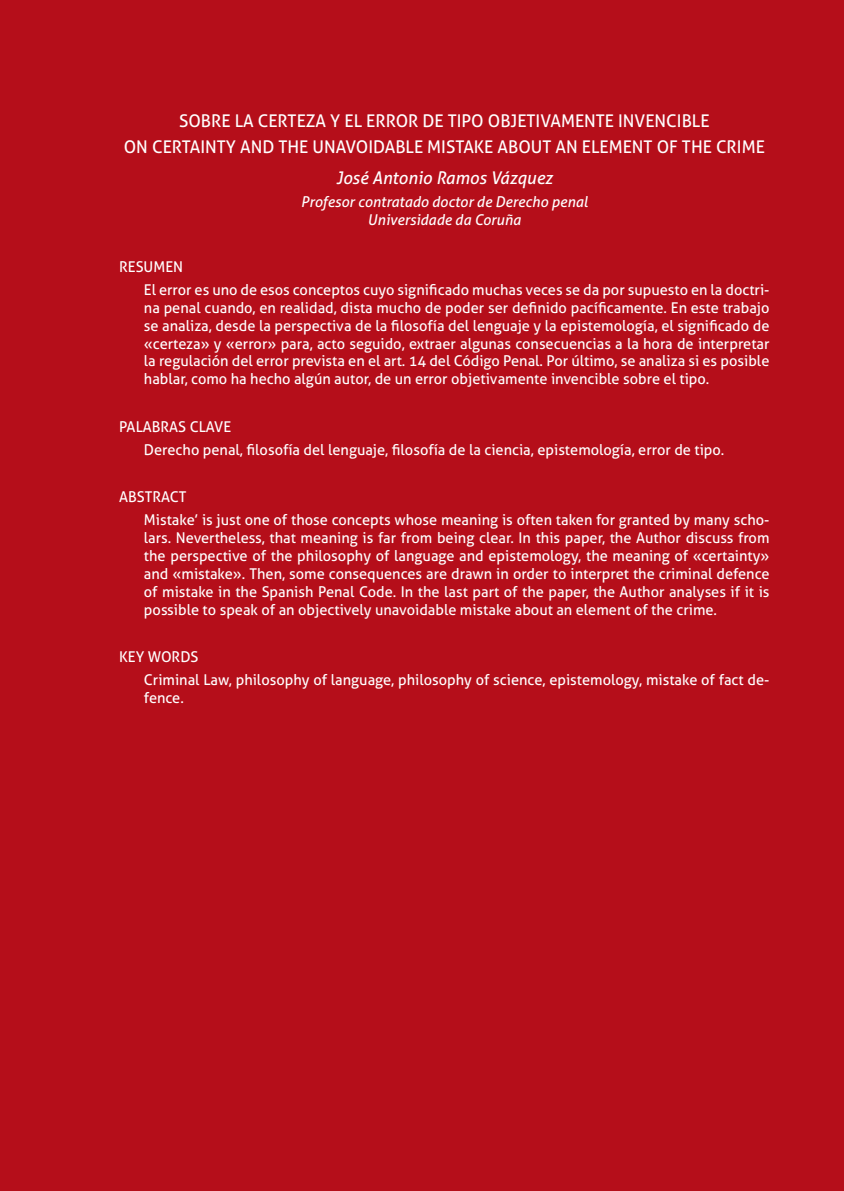
<style>
.page{position:relative;width:844px;height:1191px;background:#fff}
.page>*{position:absolute;margin:0;border:0;box-sizing:border-box;transform-origin:0 0}
.Resumen_título_inglé{font:17.5px "Aller";color:#fff}
.Resumen_título_españ{font:17.5px "Aller";color:#fff}
.Resumen_autor{font:italic 17.5px "Aller";color:#fff}
.Resumen_texto{font:14.88px/17.8px "Aller";color:#fff;text-align:justify}
.Resumen_cargo{font:italic 14.88px "Aller";color:#fff}
.Resumen_titular{font:14.88px "Aller";color:#fff}
.Resumen_cargo_con{font:italic 14.88px "Aller";color:#fff}
</style>
<div class="page">
<div style="left:0;top:0;width:843px;height:1191px;background:#b50e1a"></div>
<p class="Resumen_título_españ" style="left:179px;top:110px;width:532px">SOBRE LA CERTEZA Y EL ERROR DE TIPO OBJETIVAMENTE INVENCIBLE</p>
<p class="Resumen_título_inglé" style="left:124px;top:136px;width:642px">ON CERTAINTY AND THE UNAVOIDABLE MISTAKE ABOUT AN ELEMENT OF THE CRIME</p>
<p class="Resumen_autor" style="left:336px;top:167px;width:218px">José Antonio Ramos Vázquez</p>
<p class="Resumen_cargo" style="left:301px;top:192px;width:288px">Profesor contratado doctor de Derecho penal</p>
<p class="Resumen_cargo_con" style="left:367px;top:210px;width:155px">Universidade da Coruña</p>
<p class="Resumen_titular" style="left:119px;top:258px;width:65px">RESUMEN</p>
<p class="Resumen_texto" style="left:144px;top:281px;width:627px">El error es uno de esos conceptos cuyo significado muchas veces se da por supuesto en la doctri&shy;na penal cuando, en realidad, dista mucho de poder ser definido pacíficamente. En este trabajo se analiza, desde la perspectiva de la filosofía del lenguaje y la epistemología, el significado de «certeza» y «error» para, acto seguido, extraer algunas consecuencias a la hora de interpretar la regulación del error prevista en el art. 14 del Código Penal. Por último, se analiza si es posible hablar, como ha hecho algún autor, de un error objetivamente invencible sobre el tipo.</p>
<p class="Resumen_titular" style="left:119px;top:417px;width:114px">PALABRAS CLAVE</p>
<p class="Resumen_texto" style="left:144px;top:440px;width:581px">Derecho penal, filosofía del lenguaje, filosofía de la ciencia, epistemología, error de tipo.</p>
<p class="Resumen_titular" style="left:119px;top:488px;width:69px">ABSTRACT</p>
<p class="Resumen_texto" style="left:144px;top:511px;width:627px">Mistake’ is just one of those concepts whose meaning is often taken for granted by many scho&shy;lars. Nevertheless, that meaning is far from being clear. In this paper, the Author discuss from the perspective of the philosophy of language and epistemology, the meaning of «certainty» and «mistake». Then, some consequences are drawn in order to interpret the criminal defence of mistake in the Spanish Penal Code. In the last part of the paper, the Author analyses if it is possible to speak of an objectively unavoidable mistake about an element of the crime.</p>
<p class="Resumen_titular" style="left:119px;top:648px;width:81px">KEY WORDS</p>
<p class="Resumen_texto" style="left:144px;top:670px;width:627px">Criminal Law, philosophy of language, philosophy of science, epistemology, mistake of fact de&shy;fence.</p>
</div>
